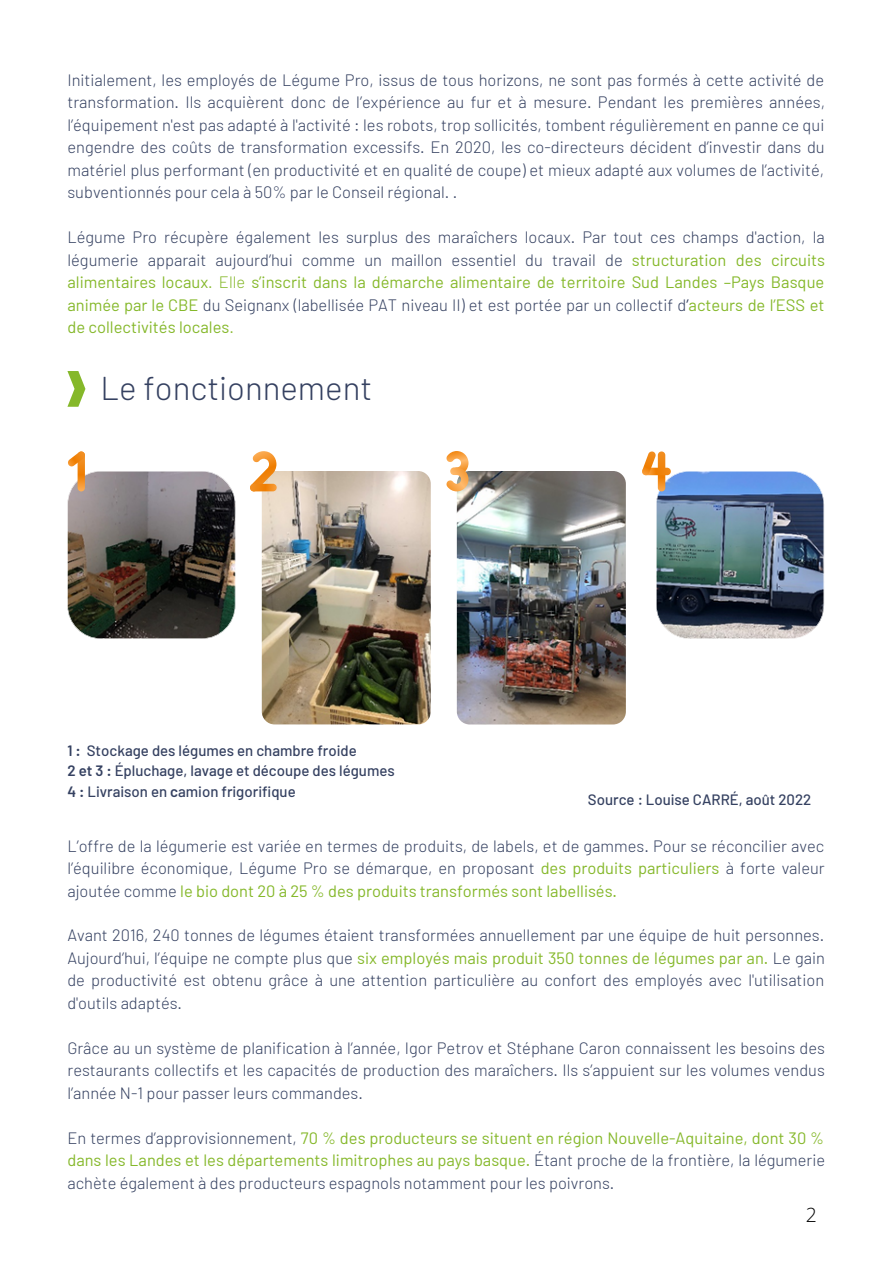
<style>
.page{position:relative;width:893px;height:1264px;background:#fff}
.page>*{position:absolute;margin:0;border:0;box-sizing:border-box;transform-origin:0 0}
.t1{font:300 33px "Barlow";color:#354161}
.t2{font:300 19.5px "Open Sans";color:#000}
.t3{font:300 16.5px/22.5px "Barlow";color:#354161;text-align:justify}
.t4{font:500 15px/20.2px "Barlow";color:#354161}
.s1{font-weight:400;color:#85b82a}
.s2{color:#85b82a}
.s3{font-weight:400}
.s4{font-weight:600}
</style>
<div class="page">
<svg style="left:67px;top:371px;width:18px;height:36px"></svg>
<img style="left:262px;top:471px;width:169px;height:253px;border-radius:13px">
<img style="left:457px;top:471px;width:168px;height:253px;border-radius:13px">
<svg style="left:67px;top:451px;width:168px;height:188px;background:#6e6863"></svg>
<svg style="left:250px;top:451px;width:27px;height:40px"></svg>
<svg style="left:446px;top:451px;width:22px;height:40px"></svg>
<img style="left:642px;top:451px;width:182px;height:188px">
<p class="t3" style="left:67px;top:68px;width:759px">Initialement, les employés de Légume Pro, issus de tous horizons, ne sont pas formés à cette activité de transformation. Ils acquièrent donc de l’expérience au fur et à mesure. Pendant les premières années, l’équipement n'est pas adapté à l'activité : les robots, trop sollicités, tombent régulièrement en panne ce qui engendre des coûts de transformation excessifs. En 2020, les co-directeurs décident d’investir dans du matériel plus performant (en productivité et en qualité de coupe) et mieux adapté aux volumes de l’activité, subventionnés pour cela à 50% par le Conseil régional. .</p>
<p class="t3" style="left:67px;top:225px;width:759px">Légume Pro récupère également les surplus des maraîchers locaux. Par tout ces champs d'action, la légumerie apparait aujourd’hui comme un maillon essentiel du travail de <span class="s1">structuration des circuits alimentaires locaux</span><span class="s2">. Elle</span> <span class="s1">s’inscrit dans la démarche alimentaire de territoire Sud Landes –Pays Basque animée par le CBE</span> du Seignanx (labellisée PAT niveau II) et est portée par un collectif d<span class="s3">’</span><span class="s1">acteurs de l’ESS et de collectivités locales</span><span class="s2">.</span></p>
<h1 class="t1" style="left:101px;top:367px;width:273px">Le fonctionnement</h1>
<p class="t4" style="left:67px;top:740px;width:329px"><span class="s4">1 :</span> Stockage des légumes en chambre froide<br><span class="s4">2 et 3 :</span> Épluchage, lavage et découpe des légumes<br><span class="s4">4 :</span> Livraison en <span class="s4">c</span>amion frigorifique</p>
<p class="t4" style="left:588px;top:789px;width:225px">Source : Louise CARRÉ, août 2022</p>
<p class="t3" style="left:67px;top:833px;width:758px">L’offre de la légumerie est variée en termes de produits, de labels, et de gammes. Pour se réconcilier avec l’équilibre économique, Légume Pro se démarque, en proposant <span class="s1">des produits particuliers</span> à forte valeur ajoutée comme <span class="s1">le bio dont 20 à 25 % des produits transformés sont labellisés.</span></p>
<p class="t3" style="left:67px;top:923px;width:759px">Avant 2016, 240 tonnes de légumes étaient transformées annuellement par une équipe de huit personnes.<br>Aujourd’hui, l’équipe ne compte plus que <span class="s1">six employés mais produit 350 tonnes de légumes par an.</span> Le gain de productivité est obtenu grâce à une attention particulière au confort des employés avec l'utilisation d'outils adaptés.</p>
<p class="t3" style="left:67px;top:1036px;width:759px">Grâce au un système de planification à l’année, Igor Petrov et Stéphane Caron connaissent les besoins des restaurants collectifs et les capacités de production des maraîchers. Ils s’appuient sur les volumes vendus l’année N-1 pour passer leurs commandes.</p>
<p class="t3" style="left:67px;top:1126px;width:759px">En termes d’approvisionnement, <span class="s1">70 % des producteurs se situent en région Nouvelle-Aquitaine, dont 30 % dans les Landes et les départements limitrophes au pays basque.</span> Étant proche de la frontière, la légumerie achète également à des producteurs espagnols notamment pour les poivrons.</p>
<p class="t2" style="left:805px;top:1201px;width:13px">2</p>
</div>
